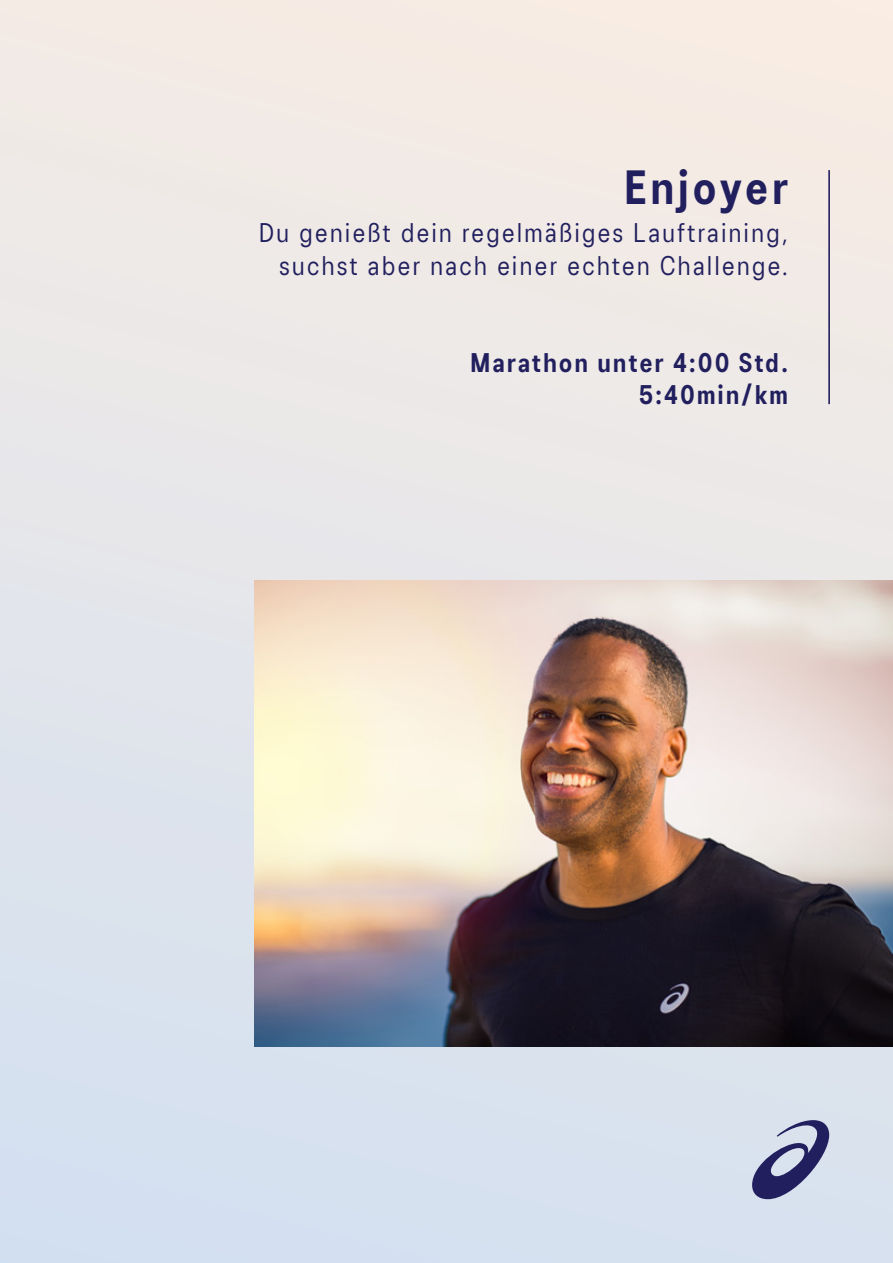
<style>
.page{position:relative;width:893px;height:1263px;background:#fff}
.page>*{position:absolute;margin:0;border:0;box-sizing:border-box;transform-origin:0 0}
.t1{font:700 48px "ASICS Font 3.0";letter-spacing:.1em;color:#211f5e;scale:.95 1}
.t2{font:27px/32.4px "ASICS Font 3.0";letter-spacing:.1em;color:#211f5e;text-align:right;scale:.95 1}
.t3{font:700 27px/32.4px "ASICS Font 3.0";letter-spacing:.1em;color:#211f5e;text-align:right;scale:.95 1}
</style>
<div class="page">
<img style="left:0;top:0;width:893px;height:1263px">
<svg style="left:752px;top:1120px;width:77px;height:79px;background:#9095b5"></svg>
<img style="left:255px;top:580px;width:638px;height:466px">
<hr style="left:828px;top:170px;width:2px;height:234px;background:#211f5e">
<h1 class="t1" style="left:625px;top:156px;width:173px">Enjoyer</h1>
<p class="t2" style="left:259px;top:215px;width:558px">Du genießt dein regelmäßiges Lauftraining, suchst aber nach einer echten Challenge.</p>
<p class="t3" style="left:471px;top:345px;width:335px">Marathon unter 4:00 Std.<br>5:40min/km</p>
</div>
